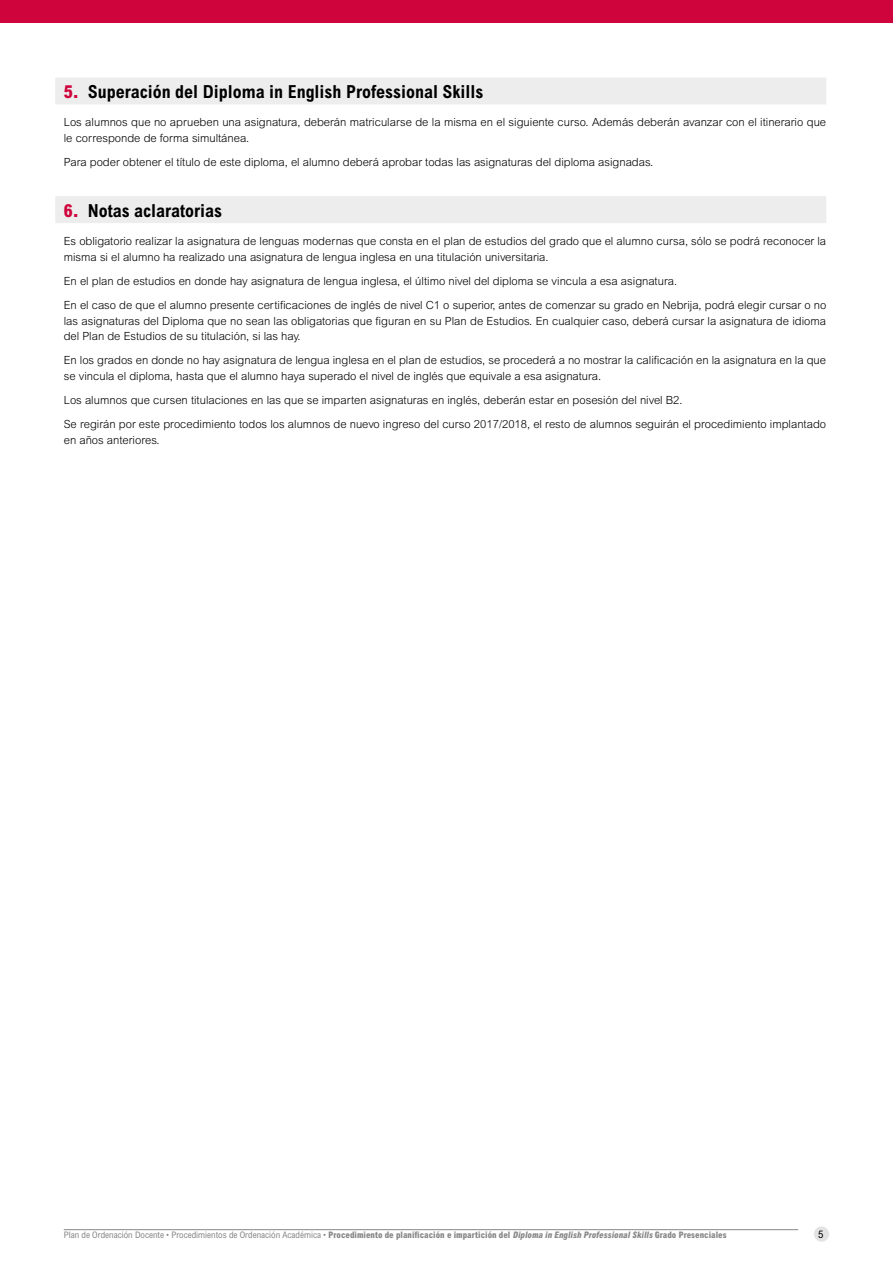
<style>
.page{position:relative;width:893px;height:1263px;background:#fff}
.page>*{position:absolute;margin:0;border:0;box-sizing:border-box;transform-origin:0 0}
.t1{font:700 condensed 18px "Arial MT Pro";color:#000}
.t2{font:300 11.25px/15.6px "Arial MT Pro";color:#000}
.t3{font:condensed 10.5px "Arial MT Pro";color:#000}
.t4{font:condensed 9px "Arial MT Pro";color:#878787}
.s1{font-weight:800;color:#d0043c}
.s2{font-weight:800}
.s3{font-weight:800;font-style:italic}
</style>
<div class="page">
<div style="left:0;top:0;width:893px;height:22px;background:#d0043c"></div>
<div style="left:814px;top:1226px;width:15px;height:16px;background:#e3e3e3;border-radius:50%"></div>
<hr style="left:64px;top:1229px;width:734px;height:1px;background:#878787">
<div style="left:55px;top:77px;width:771px;height:27px;background:#ededed"></div>
<div style="left:55px;top:196px;width:771px;height:27px;background:#ededed"></div>
<h1 class="t1" style="left:64px;top:81px;width:421px"><span class="s1">5.</span> Superación del Diploma in English Professional Skills</h1>
<p class="t2" style="left:64px;top:115px;width:764px">Los alumnos que no aprueben una asignatura, deberán matricularse de la misma en el siguiente curso. Además deberán avanzar con el itinerario que le corresponde de forma simultánea.</p>
<p class="t2" style="left:64px;top:155px;width:591px">Para poder obtener el título de este diploma, el alumno deberá aprobar todas las asignaturas del diploma asignadas.</p>
<h1 class="t1" style="left:64px;top:200px;width:160px"><span class="s1">6.</span> Notas aclaratorias</h1>
<p class="t2" style="left:64px;top:234px;width:764px">Es obligatorio realizar la asignatura de lenguas modernas que consta en el plan de estudios del grado que el alumno cursa, sólo se podrá reconocer la misma si el alumno ha realizado una asignatura de lengua inglesa en una titulación universitaria.</p>
<p class="t2" style="left:64px;top:269px;width:764px;line-height:24.2px">En el plan de estudios en donde hay asignatura de lengua inglesa, el último nivel del diploma se vincula a esa asignatura.<br>En el caso de que el alumno presente certificaciones de inglés de nivel C1 o superior, antes de comenzar su grado en Nebrija, podrá elegir cursar o no</p>
<p class="t2" style="left:64px;top:313px;width:764px">las asignaturas del Diploma que no sean las obligatorias que figuran en su Plan de Estudios. En cualquier caso, deberá cursar la asignatura de idioma del Plan de Estudios de su titulación, si las hay.</p>
<p class="t2" style="left:64px;top:353px;width:764px">En los grados en donde no hay asignatura de lengua inglesa en el plan de estudios, se procederá a no mostrar la calificación en la asignatura en la que se vincula el diploma, hasta que el alumno haya superado el nivel de inglés que equivale a esa asignatura.</p>
<p class="t2" style="left:64px;top:388px;width:764px;line-height:24.2px">Los alumnos que cursen titulaciones en las que se imparten asignaturas en inglés, deberán estar en posesión del nivel B2.<br>Se regirán por este procedimiento todos los alumnos de nuevo ingreso del curso 2017/2018, el resto de alumnos seguirán el procedimiento implantado</p>
<p class="t2" style="left:64px;top:432px;width:97px">en años anteriores.</p>
<p class="t4" style="left:64px;top:1229px;width:664px">Plan de Ordenación Docente • Procedimientos de Ordenación Académica • <span class="s2">Procedimiento de planificación e impartición del</span> <span class="s3">Diploma in English ProfessionalSkills</span> <span class="s2">Grado Presenciales</span></p>
<p class="t3" style="left:818px;top:1228px;width:7px">5</p>
</div>
